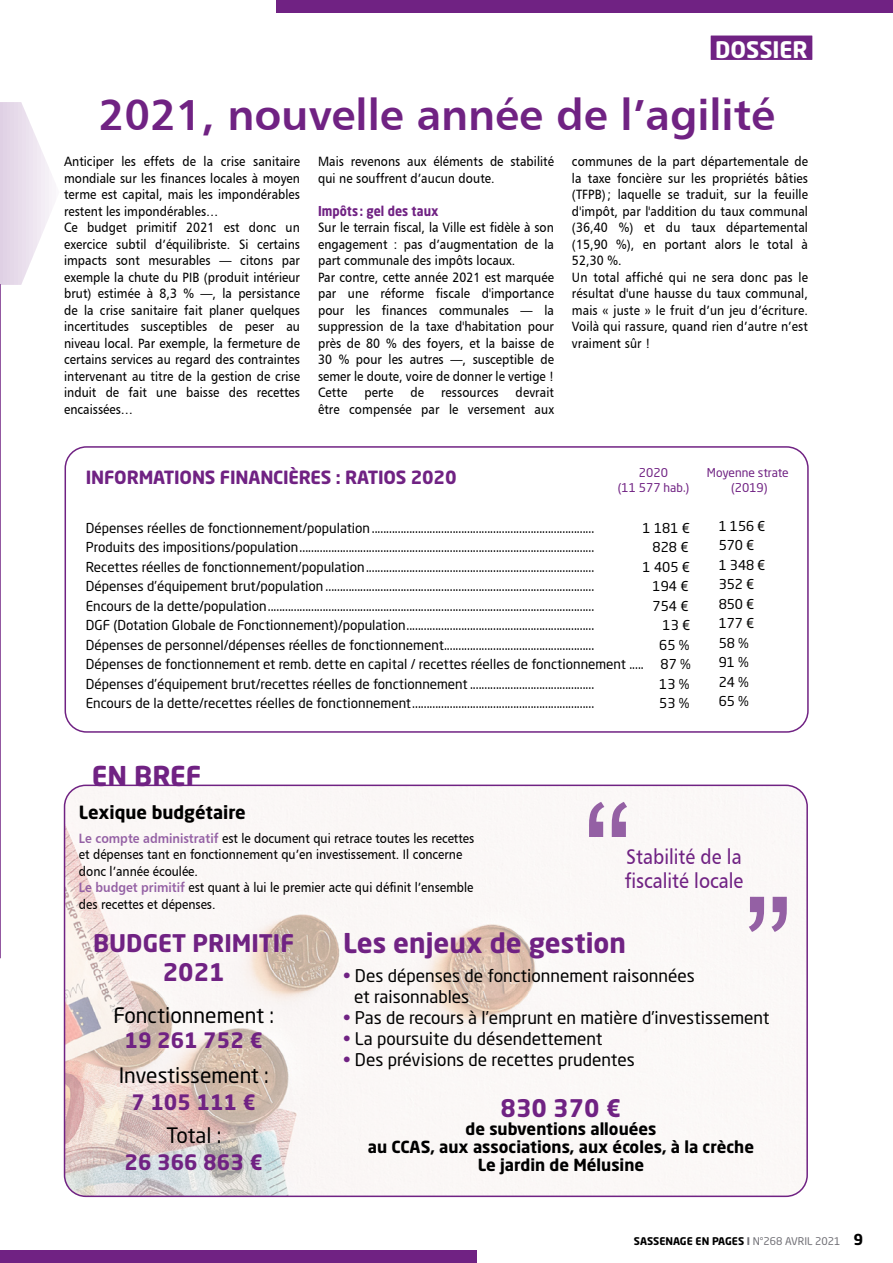
<style>
.page{position:relative;width:893px;height:1263px;background:#fff}
.page>*{position:absolute;margin:0;border:0;box-sizing:border-box;transform-origin:0 0}
.t1{font:43.5px "Humanist 777 BT Bold B";color:#702283}
.t2{font:700 27px "Neo Sans Std";color:#702283}
.t3{font:700 24px/28.5px "Neo Sans Std";color:#702283;text-align:center}
.t4{font:700 22.5px "Neo Sans Std";color:#fff}
.t5{font:21px "Neo Sans Std";color:#000}
.t6{font:21px/24px "Humanist 777 BT Roman B";color:#702283;scale:.9 1}
.t7{font:700 21px "Neo Sans Std";color:#702283}
.t8{font:700 18px "Neo Sans Std";letter-spacing:-.01em;color:#702283}
.t9{font:700 18px "Neo Sans Std";color:#000}
.t10{font:17.25px/21px "Neo Sans Std";color:#000}
.t11{font:700 16.5px/18px "Neo Sans Std";color:#000;text-align:center}
.t12{font:13.5px/16.5px "Humanist 777 BT Roman B";letter-spacing:.005em;color:#000;scale:.9 1}
.t13{font:13.5px/19.5px "Neo Sans Std";color:#000;text-align:justify}
.t14{font:700 13.5px "Neo Sans Std";letter-spacing:.005em;color:#702283;scale:.9 1}
.t15{font:12px/14.7px "Neo Sans Std";color:#702283;text-align:center}
.t16{font:700 10.5px "Neo Sans Std";color:#000}
.s1{font-family:"Humanist 777 BT Bold B";color:#9460a4}
.s2{font-size:18px;color:#702283}
.s3{color:#706f75}
.s4{font-weight:400;color:#706f75}
.s5{font-size:15px}
</style>
<div class="page">
<div style="left:0;top:1250px;width:476px;height:13px;background:#702283"></div>
<div style="left:711px;top:36px;width:101px;height:24px;background:#702283"></div>
<div style="left:276px;top:0;width:617px;height:13px;background:#702283"></div>
<svg style="left:0;top:102px;width:52px;height:857px"></svg>
<img style="left:65px;top:787px;width:740px;height:408px">
<div style="left:64px;top:784px;width:744px;height:413px;border:2px solid #702283;border-radius:21px"></div>
<div style="left:65px;top:446px;width:744px;height:287px;border:2px solid #702283;border-radius:21px"></div>
<svg style="left:589px;top:802px;width:38px;height:35px"></svg>
<svg style="left:749px;top:897px;width:38px;height:35px"></svg>
<h3 class="t4" style="left:715px;top:35px;width:94px">DOSSIER</h3>
<h1 class="t1" style="left:99px;top:88px;width:678px">2021, nouvelle année de l’agilité</h1>
<p class="t12" style="left:64px;top:153px;width:264px">Anticiper les effets de la crise sanitaire mondiale sur les finances locales à moyen terme est capital, mais les impondérables restent les impondérables…<br>Ce budget primitif 2021 est donc un exercice subtil d’équilibriste. Si certains impacts sont mesurables — citons par exemple la chute du PIB (produit intérieur brut) estimée à 8,3 % —, la persistance de la crise sanitaire fait planer quelques incertitudes susceptibles de peser au niveau local. Par exemple, la fermeture de certains services au regard des contraintes intervenant au titre de la gestion de crise induit de fait une baisse des recettes encaissées…</p>
<p class="t12" style="left:318px;top:153px;width:264px">Mais revenons aux éléments de stabilité qui ne souffrent d’aucun doute.</p>
<p class="t14" style="left:318px;top:202px;width:136px">Impôts : gel des taux</p>
<p class="t12" style="left:318px;top:219px;width:264px">Sur le terrain fiscal, la Ville est fidèle à son engagement : pas d’augmentation de la part communale des impôts locaux.<br>Par contre, cette année 2021 est marquée par une réforme fiscale d'importance pour les finances communales — la suppression de la taxe d'habitation pour près de 80 % des foyers, et la baisse de 30 % pour les autres —, susceptible de semer le doute, voire de donner le vertige !<br>Cette</p>
<p class="t12" style="left:318px;top:384px;width:264px;text-align:right">devrait<br>être compensée par le versement aux</p>
<p class="t12" style="left:364px;top:384px;width:34px">perte</p>
<p class="t12" style="left:410px;top:384px;width:17px">de</p>
<p class="t12" style="left:441px;top:384px;width:65px">ressources</p>
<p class="t12" style="left:572px;top:153px;width:264px">communes de la part départementale de la taxe foncière sur les propriétés bâties (TFPB); laquelle se traduit, sur la feuille d'impôt, par l'addition du taux communal (36,40 %) et du taux départemental (15,90 %), en portant alors le total à 52,30 %.<br>Un total affiché qui ne sera donc pas le résultat d'une hausse du taux communal, mais « juste » le fruit d’un jeu d’écriture.<br>Voilà qui rassure, quand rien d’autre n’est vraiment sûr !</p>
<h3 class="t8" style="left:86px;top:466px;width:372px">INFORMATIONS FINANCIÈRES : RATIOS 2020</h3>
<p class="t13" style="left:86px;top:518px;width:510px">Dépenses réelles de fonctionnement/population.............................................................................</p>
<p class="t13" style="left:642px;top:518px;width:49px">1 181 €</p>
<p class="t13" style="left:86px;top:537px;width:510px">Produits des impositions/population......................................................................................................</p>
<p class="t13" style="left:652px;top:537px;width:38px">828 €</p>
<p class="t13" style="left:86px;top:557px;width:510px">Recettes réelles de fonctionnement/population...............................................................................</p>
<p class="t13" style="left:642px;top:557px;width:49px">1 405 €</p>
<p class="t13" style="left:86px;top:576px;width:510px">Dépenses d’équipement brut/population .............................................................................................</p>
<p class="t13" style="left:652px;top:576px;width:38px">194 €</p>
<p class="t13" style="left:86px;top:596px;width:510px">Encours de la dette/population.................................................................................................................</p>
<p class="t13" style="left:652px;top:596px;width:38px">754 €</p>
<p class="t13" style="left:86px;top:615px;width:510px">DGF (Dotation Globale de Fonctionnement)/population.................................................................</p>
<p class="t13" style="left:662px;top:615px;width:29px">13 €</p>
<p class="t13" style="left:86px;top:635px;width:510px">Dépenses de personnel/dépenses réelles de fonctionnement....................................................</p>
<p class="t15" style="left:618px;top:465px;width:73px">2020<br>(11 577 hab.)</p>
<p class="t13" style="left:86px;top:635px;width:607px;text-indent:573px">65 % Dépenses de fonctionnement et remb. dette en capital / recettes réelles de fonctionnement ..... 87 % Dépenses d’équipement brut/recettes réelles de fonctionnement ...........................................</p>
<p class="t13" style="left:659px;top:674px;width:32px">13 %</p>
<p class="t13" style="left:86px;top:693px;width:510px">Encours de la dette/recettes réelles de fonctionnement...............................................................</p>
<p class="t13" style="left:659px;top:693px;width:32px">53 %</p>
<p class="t15" style="left:707px;top:465px;width:83px">Moyenne strate (2019)</p>
<p class="t13" style="left:719px;top:516px;width:48px;text-align:left">1 156 €<br>570 €<br>1 348 €<br>352 €<br>850 €<br>177 €<br>58 %<br>91 %<br>24 %<br>65 %</p>
<h2 class="t2" style="left:92px;top:759px;width:111px">EN BREF</h2>
<h3 class="t9" style="left:79px;top:800px;width:168px">Lexique budgétaire</h3>
<p class="t12" style="left:79px;top:830px;width:441px"><span class="s1">Le compte administratif</span> est le document qui retrace toutes les recettes et dépenses tant en fonctionnement qu’en investissement. Il concerne donc l’année écoulée.<br><span class="s1">Le budget primitif</span> est quant à lui le premier acte qui définit l’ensemble des recettes et dépenses.</p>
<h3 class="t6" style="left:625px;top:844px;width:133px">Stabilité de la fiscalité locale</h3>
<h3 class="t3" style="left:93px;top:928px;width:203px">BUDGET PRIMITIF<br>2021</h3>
<h3 class="t5" style="left:113px;top:1002px;width:162px">Fonctionnement :</h3>
<h3 class="t7" style="left:125px;top:1027px;width:140px">19 261 752 €</h3>
<h3 class="t5" style="left:119px;top:1062px;width:152px">Investissement :</h3>
<h3 class="t7" style="left:131px;top:1088px;width:126px">7 105 111 €</h3>
<h3 class="t5" style="left:166px;top:1122px;width:57px">Total :</h3>
<h3 class="t7" style="left:125px;top:1148px;width:140px">26 366 863 €</h3>
<h2 class="t2" style="left:343px;top:926px;width:284px">Les enjeux de gestion</h2>
<p class="t10" style="left:354px;top:965px;width:342px;text-indent:-11px"><span class="s2">•</span> Des dépenses de fonctionnement raisonnées et raisonnables</p>
<p class="t10" style="left:343px;top:1007px;width:428px"><span class="s2">•</span> Pas de recours à l’emprunt en matière d’investissement</p>
<p class="t10" style="left:343px;top:1028px;width:261px"><span class="s2">•</span> La poursuite du désendettement</p>
<p class="t10" style="left:343px;top:1049px;width:293px"><span class="s2">•</span> Des prévisions de recettes prudentes</p>
<h3 class="t3" style="left:501px;top:1093px;width:122px">830 370 €</h3>
<p class="t11" style="left:368px;top:1119px;width:388px">de subventions allouées<br>au CCAS, aux associations, aux écoles, à la crèche<br>Le jardin de Mélusine</p>
<p class="t16" style="left:634px;top:1234px;width:231px">SASSENAGE EN PAGES <span class="s3">I</span> <span class="s4">N°268 AVRIL 2021</span> <span class="s5">9</span></p>
</div>
